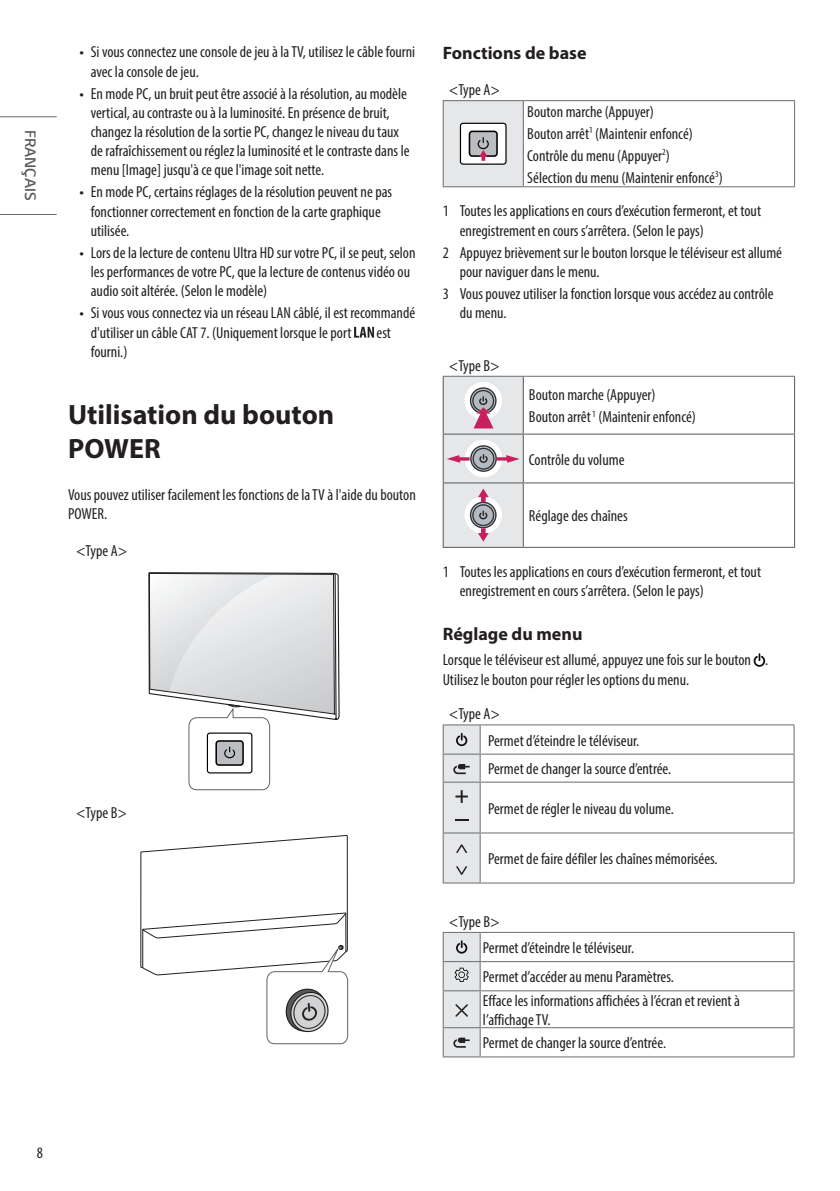
<style>
.page{position:relative;width:840px;height:1191px;background:#fff}
.page>*{position:absolute;margin:0;border:0;box-sizing:border-box;transform-origin:0 0}
.Title1{font:700 28px/33.6px "Myriad Pro";color:#231f20}
.Title3{font:700 18px "Myriad Pro";color:#231f20}
.Body{font:condensed 16px/19.2px "Myriad Pro";color:#231f20}
.t1{font:600 16px "LG Smart";color:#57585a}
.s1{font-family:"LG Smart";font-stretch:normal}
</style>
<div class="page">
<hr style="left:0;top:116px;width:57px;height:1px;background:#6c6d70">
<hr style="left:0;top:214px;width:57px;height:1px;background:#6c6d70">
<svg style="left:354px;top:327px;width:20px;height:10px"></svg>
<svg style="left:148px;top:572px;width:191px;height:218px"></svg>
<svg style="left:140px;top:835px;width:208px;height:209px"></svg>
<div style="left:443px;top:101px;width:80px;height:86px;background:#e6e7e9"></div>
<hr style="left:442px;top:101px;width:1px;height:85px;background:#6c6d70">
<hr style="left:442px;top:186px;width:81px;height:1px;background:#6c6d70">
<hr style="left:442px;top:100px;width:81px;height:1px;background:#6c6d70">
<hr style="left:523px;top:100px;width:271px;height:1px;background:#6c6d70">
<hr style="left:522px;top:101px;width:1px;height:85px;background:#6c6d70">
<hr style="left:793px;top:101px;width:1px;height:85px;background:#6c6d70">
<hr style="left:523px;top:186px;width:271px;height:1px;background:#6c6d70">
<div style="left:460px;top:123px;width:45px;height:41px;background:#fff;border-radius:3px"></div>
<div style="left:459px;top:123px;width:47px;height:42px;border:1px solid #000;border-radius:3px"></div>
<div style="left:469px;top:131px;width:27px;height:25px;background:#bcbdc0;border-radius:3px"></div>
<div style="left:468px;top:131px;width:29px;height:26px;border:2px solid #000;border-radius:3px"></div>
<svg style="left:477px;top:137px;width:12px;height:24px"></svg>
<div style="left:443px;top:376px;width:80px;height:58px;background:#e6e7e9"></div>
<hr style="left:442px;top:434px;width:1px;height:48px;background:#57585a">
<hr style="left:793px;top:434px;width:1px;height:48px;background:#57585a">
<hr style="left:442px;top:482px;width:81px;height:1px;background:#57585a">
<hr style="left:442px;top:483px;width:1px;height:64px;background:#57585a">
<hr style="left:523px;top:482px;width:271px;height:1px;background:#57585a">
<hr style="left:793px;top:483px;width:1px;height:64px;background:#57585a">
<hr style="left:442px;top:547px;width:81px;height:1px;background:#57585a">
<hr style="left:523px;top:547px;width:271px;height:1px;background:#57585a">
<hr style="left:442px;top:376px;width:81px;height:1px;background:#6c6d70">
<hr style="left:523px;top:376px;width:271px;height:1px;background:#6c6d70">
<hr style="left:442px;top:377px;width:1px;height:56px;background:#57585a">
<hr style="left:522px;top:377px;width:1px;height:56px;background:#57585a">
<hr style="left:793px;top:377px;width:1px;height:56px;background:#57585a">
<hr style="left:442px;top:433px;width:81px;height:1px;background:#57585a">
<hr style="left:523px;top:433px;width:271px;height:1px;background:#57585a">
<svg style="left:464px;top:382px;width:37px;height:37px"></svg>
<svg style="left:470px;top:388px;width:25px;height:25px"></svg>
<div style="left:469px;top:387px;width:27px;height:27px;border:1px solid #323436;border-radius:50%"></div>
<svg style="left:472px;top:390px;width:21px;height:21px"></svg>
<div style="left:472px;top:390px;width:22px;height:22px;border:1px solid #323436;border-radius:50%"></div>
<svg style="left:473px;top:395px;width:20px;height:33px"></svg>
<svg style="left:443px;top:434px;width:80px;height:113px;background:#d6d1d5"></svg>
<svg style="left:753px;top:653px;width:11px;height:14px"></svg>
<hr style="left:480px;top:753px;width:314px;height:1px;background:#6c6d70">
<svg style="left:793px;top:725px;width:1px;height:56px"></svg>
<hr style="left:480px;top:781px;width:314px;height:1px;background:#6c6d70">
<hr style="left:793px;top:782px;width:1px;height:50px;background:#6c6d70">
<hr style="left:480px;top:832px;width:314px;height:1px;background:#6c6d70">
<hr style="left:793px;top:833px;width:1px;height:49px;background:#6c6d70">
<hr style="left:480px;top:882px;width:314px;height:1px;background:#6c6d70">
<hr style="left:480px;top:724px;width:314px;height:1px;background:#6c6d70">
<svg style="left:442px;top:724px;width:38px;height:159px;background:#d6d7d9"></svg>
<hr style="left:480px;top:961px;width:314px;height:1px;background:#6c6d70">
<hr style="left:480px;top:932px;width:314px;height:1px;background:#6c6d70">
<svg style="left:793px;top:933px;width:1px;height:57px"></svg>
<hr style="left:480px;top:990px;width:314px;height:1px;background:#6c6d70">
<hr style="left:793px;top:991px;width:1px;height:36px;background:#6c6d70">
<hr style="left:480px;top:1027px;width:314px;height:1px;background:#6c6d70">
<svg style="left:793px;top:1028px;width:1px;height:28px"></svg>
<hr style="left:480px;top:1056px;width:314px;height:1px;background:#6c6d70">
<svg style="left:442px;top:932px;width:38px;height:125px;background:#d3d4d6"></svg>
<p class="t1" style="left:41px;top:130px;width:72px;rotate:90deg">FRANÇAIS</p>
<p class="Body" style="left:91px;top:42px;width:326px;text-indent:-11px"><span class="s1">•</span> Si vous connectez une console de jeu à la TV, utilisez le câble fourni avec la console de jeu.</p>
<p class="Body" style="left:91px;top:84px;width:320px;text-indent:-11px"><span class="s1">•</span> En mode PC, un bruit peut être associé à la résolution, au modèle vertical, au contraste ou à la luminosité. En présence de bruit, changez la résolution de la sortie PC, changez le niveau du taux de rafraîchissement ou réglez la luminosité et le contraste dans le menu [Image] jusqu'à ce que l'image soit nette.</p>
<p class="Body" style="left:91px;top:182px;width:303px;text-indent:-11px"><span class="s1">•</span> En mode PC, certains réglages de la résolution peuvent ne pas fonctionner correctement en fonction de la carte graphique utilisée.</p>
<p class="Body" style="left:91px;top:243px;width:326px;text-indent:-11px"><span class="s1">•</span> Lors de la lecture de contenu Ultra HD sur votre PC, il se peut, selon les performances de votre PC, que la lecture de contenus vidéo ou audio soit altérée. (Selon le modèle)</p>
<p class="Body" style="left:91px;top:303px;width:326px;text-indent:-11px"><span class="s1">•</span> Si vous vous connectez via un réseau LAN câblé, il est recommandé d'utiliser un câble CAT 7. (Uniquement lorsque le port</p>
<p class="Body" style="left:376px;top:322px;width:16px">est</p>
<p class="Body" style="left:91px;top:342px;width:38px">fourni.)</p>
<p class="Title1" style="left:68px;top:397px;width:267px">Utilisation du bouton<br>POWER</p>
<p class="Body" style="left:68px;top:485px;width:349px">Vous pouvez utiliser facilement les fonctions de la TV à l'aide du bouton<br>POWER.</p>
<p class="Body" style="left:76px;top:541px;width:53px">&lt;Type A&gt;</p>
<p class="Body" style="left:76px;top:803px;width:52px">&lt;Type B&gt;</p>
<p class="Title3" style="left:442px;top:41px;width:145px">Fonctions de base</p>
<p class="Body" style="left:448px;top:80px;width:53px">&lt;Type A&gt;</p>
<p class="Body" style="left:527px;top:102px;width:128px">Bouton marche (Appuyer)</p>
<p class="Body" style="left:527px;top:124px;width:167px">Bouton arrêt<sup>1</sup> (Maintenir enfoncé)</p>
<p class="Body" style="left:527px;top:146px;width:144px">Contrôle du menu (Appuyer<sup>2</sup>)</p>
<p class="Body" style="left:527px;top:168px;width:197px">Sélection du menu (Maintenir enfoncé<sup>3</sup>)</p>
<p class="Body" style="left:459px;top:201px;width:303px;text-indent:-17px">1 Toutes les applications en cours d’exécution fermeront, et tout enregistrement en cours s’arrêtera. (Selon le pays)</p>
<p class="Body" style="left:459px;top:242px;width:324px;text-indent:-17px">2 Appuyez brièvement sur le bouton lorsque le téléviseur est allumé pour naviguer dans le menu.</p>
<p class="Body" style="left:459px;top:284px;width:315px;text-indent:-17px">3 Vous pouvez utiliser la fonction lorsque vous accédez au contrôle du menu.</p>
<p class="Body" style="left:448px;top:355px;width:52px">&lt;Type B&gt;</p>
<p class="Body" style="left:528px;top:385px;width:128px">Bouton marche (Appuyer)</p>
<p class="Body" style="left:528px;top:407px;width:168px">Bouton arrêt <sup>1</sup> (Maintenir enfoncé)</p>
<p class="Body" style="left:528px;top:449px;width:97px">Contrôle du volume</p>
<p class="Body" style="left:528px;top:506px;width:100px">Réglage des chaînes</p>
<p class="Body" style="left:459px;top:562px;width:303px;text-indent:-17px">1 Toutes les applications en cours d’exécution fermeront, et tout enregistrement en cours s’arrêtera. (Selon le pays)</p>
<p class="Title3" style="left:442px;top:622px;width:141px">Réglage du menu</p>
<p class="Body" style="left:442px;top:650px;width:327px">Lorsque le téléviseur est allumé, appuyez une fois sur le bouton .<br>Utilisez le bouton pour régler les options du menu.</p>
<p class="Body" style="left:448px;top:704px;width:53px">&lt;Type A&gt;</p>
<p class="Body" style="left:488px;top:730px;width:153px">Permet d’éteindre le téléviseur.</p>
<p class="Body" style="left:488px;top:759px;width:184px">Permet de changer la source d’entrée.</p>
<p class="Body" style="left:488px;top:798px;width:187px">Permet de régler le niveau du volume.</p>
<p class="Body" style="left:488px;top:849px;width:231px">Permet de faire défiler les chaînes mémorisées.</p>
<p class="Body" style="left:448px;top:911px;width:52px">&lt;Type B&gt;</p>
<p class="Body" style="left:482px;top:938px;width:153px">Permet d’éteindre le téléviseur.</p>
<p class="Body" style="left:482px;top:967px;width:192px">Permet d’accéder au menu Paramètres.</p>
<p class="Body" style="left:482px;top:990px;width:258px">Efface les informations affichées à l’écran et revient à l’affichage TV.</p>
<p class="Body" style="left:482px;top:1033px;width:184px">Permet de changer la source d’entrée.</p>
<p class="Body" style="left:37px;top:1142px;width:8px">8</p>
</div>
